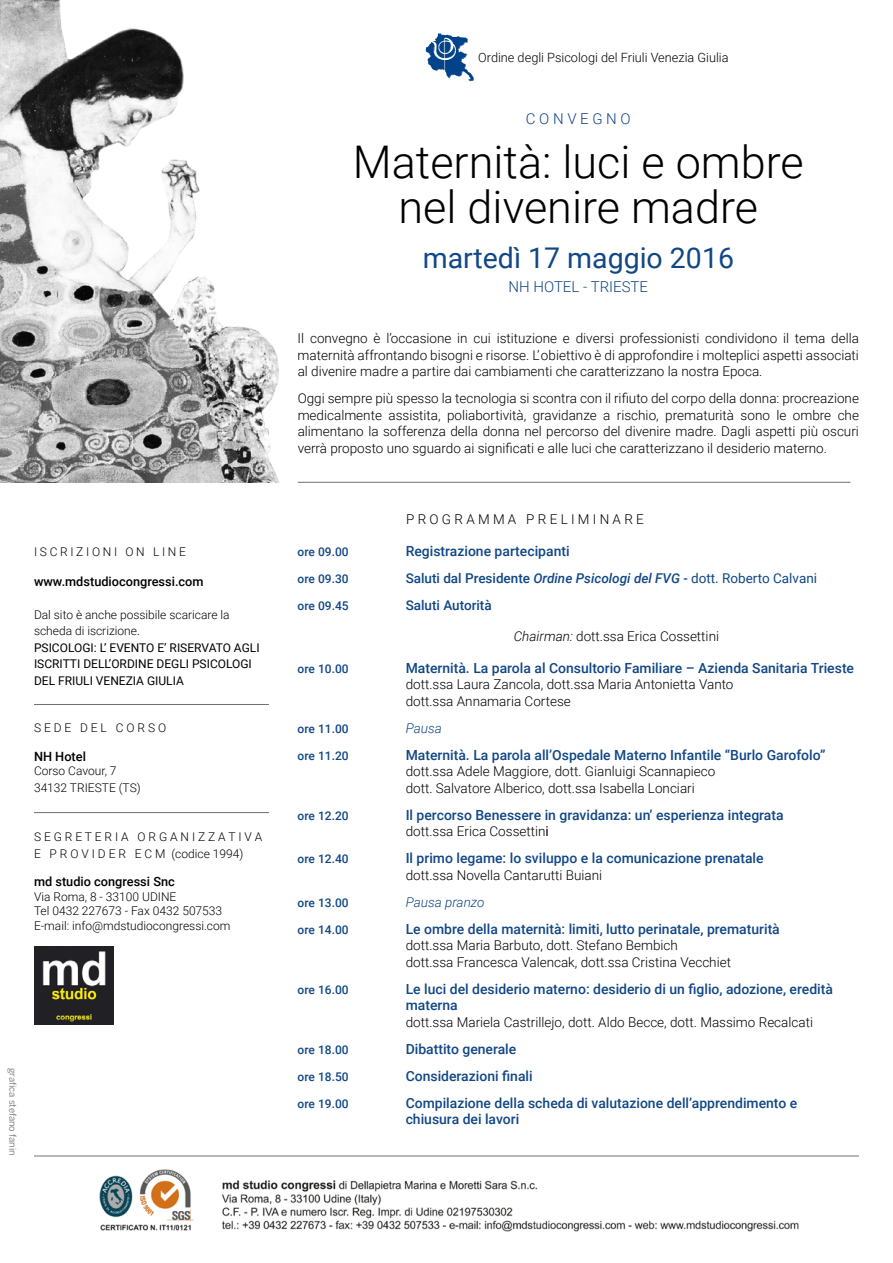
<style>
.page{position:relative;width:893px;height:1263px;background:#fff}
.page>*{position:absolute;margin:0;border:0;box-sizing:border-box;transform-origin:0 0}
.t1{font:300 45px/45px "Roboto";color:#000;text-align:center}
.t2{font:28.5px "Roboto";color:#114786}
.t3{font:300 15px "Roboto";color:#114786}
.t4{font:500 13.95px/16.5px "Roboto";color:#114786}
.t5{font:300 13.5px/16.5px "Roboto";color:#000}
.t6{font:italic 500 13.5px "Roboto";color:#114786}
.t7{font:italic 300 13.5px "Roboto";color:#114786}
.t8{font:500 13.5px "Roboto";color:#114786}
.t9{font:500 12.75px "Roboto";color:#000}
.t10{font:300 12.75px "Roboto";color:#000}
.t11{font:300 12px/16.5px "Roboto";color:#000}
.t12{font:500 12px "Roboto";color:#114786}
.t13{font:12px/16.5px "Roboto";color:#000}
.t14{font:9.45px "Benton Sans";letter-spacing:-.005em;color:#706f6f}
.s1{font-style:normal}
.s2{font-weight:400;font-style:normal}
.s3{font-style:italic}
.s4{font-weight:400}
</style>
<div class="page">
<img style="left:0;top:0;width:298px;height:483px">
<hr style="left:298px;top:482px;width:552px;height:1px;background:#706f6f">
<hr style="left:34px;top:704px;width:235px;height:1px;background:#706f6f">
<hr style="left:34px;top:812px;width:235px;height:1px;background:#706f6f">
<svg style="left:426px;top:33px;width:48px;height:49px"></svg>
<img style="left:34px;top:946px;width:80px;height:78px">
<img style="left:99px;top:1169px;width:95px;height:62px">
<img style="left:221px;top:1180px;width:578px;height:52px">
<hr style="left:34px;top:1155px;width:825px;height:1px;background:#706f6f">
<p class="t11" style="left:34px;top:542px;width:153px">I S C R I Z I O N I O N L I N E</p>
<p class="t9" style="left:34px;top:572px;width:171px">www.mdstudiocongressi.com</p>
<p class="t11" style="left:34px;top:605px;width:197px">Dal sito è anche possibile scaricare la scheda di iscrizione.</p>
<p class="t13" style="left:34px;top:638px;width:227px">PSICOLOGI: L’ EVENTO E’ RISERVATO AGLI<br>ISCRITTI DELL’ORDINE DEGLI PSICOLOGI<br>DEL FRIULI VENEZIA GIULIA</p>
<p class="t11" style="left:34px;top:719px;width:134px">S E D E D E L C O R S O</p>
<p class="t9" style="left:34px;top:747px;width:53px">NH Hotel</p>
<p class="t11" style="left:34px;top:762px;width:108px">Corso Cavour, 7<br>34132 TRIESTE (TS)</p>
<p class="t11" style="left:34px;top:828px;width:230px">S E G R E T E R I A O R G A N I Z Z A T I V A<br>E P R O V I D E R E C M (codice 1994)</p>
<p class="t9" style="left:34px;top:873px;width:142px">md studio congressi Snc</p>
<p class="t11" style="left:34px;top:889px;width:198px;line-height:14.4px">Via Roma, 8 - 33100 UDINE<br>Tel 0432 227673 - Fax 0432 507533<br>E-mail: info@mdstudiocongressi.com</p>
<p class="t14" style="left:19px;top:1068px;width:89px;rotate:90deg">grafica stefano fanin</p>
<p class="t10" style="left:478px;top:48px;width:252px">Ordine degli Psicologi del Friuli Venezia Giulia</p>
<p class="t3" style="left:526px;top:108px;width:106px">C O N V E G N O</p>
<h1 class="t1" style="left:353px;top:138px;width:452px">Maternità: luci e ombre nel divenire madre</h1>
<h2 class="t2" style="left:423px;top:238px;width:313px">martedì 17 maggio 2016</h2>
<p class="t3" style="left:508px;top:276px;width:141px">NH HOTEL - TRIESTE</p>
<p class="t5" style="left:298px;top:330px;width:563px;text-align:justify">Il convegno è l’occasione in cui istituzione e diversi professionisti condividono il tema della maternità affrontando bisogni e risorse. L’obiettivo è di approfondire i molteplici aspetti associati al divenire madre a partire dai cambiamenti che caratterizzano la nostra Epoca.</p>
<p class="t5" style="left:298px;top:390px;width:563px;text-align:justify">Oggi sempre più spesso la tecnologia si scontra con il rifiuto del corpo della donna: procreazione medicalmente assistita, poliabortività, gravidanze a rischio, prematurità sono le ombre che alimentano la sofferenza della donna nel percorso del divenire madre. Dagli aspetti più oscuri verrà proposto uno sguardo ai significati e alle luci che caratterizzano il desiderio materno.</p>
<p class="t5" style="left:406px;top:510px;width:239px">P R O G R A M M A P R E L I M I N A R E</p>
<p class="t12" style="left:298px;top:543px;width:52px">ore 09.00</p>
<p class="t4" style="left:406px;top:542px;width:165px">Registrazione partecipanti</p>
<p class="t12" style="left:298px;top:570px;width:52px">ore 09.30</p>
<p class="t6" style="left:406px;top:569px;width:413px"><span class="s1">Saluti dal Presidente</span> Ordine Psicologi del FVG <span class="s1">-</span> <span class="s2">dott. Roberto Calvani</span></p>
<p class="t12" style="left:298px;top:597px;width:52px">ore 09.45</p>
<p class="t8" style="left:406px;top:596px;width:88px">Saluti Autorità</p>
<p class="t5" style="left:514px;top:628px;width:207px"><span class="s3">Chairman:</span> dott.ssa Erica Cossettini</p>
<p class="t12" style="left:298px;top:660px;width:52px">ore 10.00</p>
<p class="t4" style="left:406px;top:659px;width:450px">Maternità. La parola al Consultorio Familiare – Azienda Sanitaria Trieste</p>
<p class="t5" style="left:406px;top:676px;width:329px">dott.ssa Laura Zancola, dott.ssa Maria Antonietta Vanto dott.ssa Annamaria Cortese</p>
<p class="t12" style="left:298px;top:720px;width:52px">ore 11.00</p>
<p class="t7" style="left:406px;top:719px;width:38px">Pausa</p>
<p class="t12" style="left:298px;top:747px;width:52px">ore 11.20</p>
<p class="t4" style="left:406px;top:746px;width:421px">Maternità. La parola all’Ospedale Materno Infantile “Burlo Garofolo”</p>
<p class="t5" style="left:406px;top:763px;width:311px">dott.ssa Adele Maggiore, dott. Gianluigi Scannapieco dott. Salvatore Alberico, dott.ssa Isabella Lonciari</p>
<p class="t12" style="left:298px;top:807px;width:52px">ore 12.20</p>
<p class="t4" style="left:406px;top:806px;width:379px">Il percorso Benessere in gravidanza: un’ esperienza integrata</p>
<p class="t5" style="left:406px;top:823px;width:145px">dott.ssa Erica Cossettin<span class="s4">i</span></p>
<p class="t12" style="left:298px;top:851px;width:52px">ore 12.40</p>
<p class="t4" style="left:406px;top:850px;width:359px">Il primo legame: lo sviluppo e la comunicazione prenatale</p>
<p class="t5" style="left:406px;top:866px;width:198px">dott.ssa Novella Cantarutti Buiani</p>
<p class="t12" style="left:298px;top:894px;width:52px">ore 13.00</p>
<p class="t7" style="left:406px;top:893px;width:81px">Pausa pranzo</p>
<p class="t12" style="left:298px;top:921px;width:52px">ore 14.00</p>
<p class="t4" style="left:406px;top:920px;width:376px">Le ombre della maternità: limiti, lutto perinatale, prematurità</p>
<p class="t5" style="left:406px;top:937px;width:327px">dott.ssa Maria Barbuto, dott. Stefano Bembich<br>dott.ssa Francesca Valencak, dott.ssa Cristina Vecchiet</p>
<p class="t12" style="left:298px;top:981px;width:52px">ore 16.00</p>
<p class="t4" style="left:406px;top:980px;width:429px">Le luci del desiderio materno: desiderio di un figlio, adozione, eredità materna</p>
<p class="t5" style="left:406px;top:1013px;width:409px">dott.ssa Mariela Castrillejo, dott. Aldo Becce, dott. Massimo Recalcati</p>
<p class="t12" style="left:298px;top:1041px;width:52px">ore 18.00</p>
<p class="t4" style="left:406px;top:1040px;width:112px">Dibattito generale</p>
<p class="t12" style="left:298px;top:1068px;width:52px">ore 18.50</p>
<p class="t4" style="left:406px;top:1067px;width:128px">Considerazioni finali</p>
<p class="t12" style="left:298px;top:1095px;width:52px">ore 19.00</p>
<p class="t4" style="left:406px;top:1094px;width:393px">Compilazione della scheda di valutazione dell’apprendimento e chiusura dei lavori</p>
</div>
